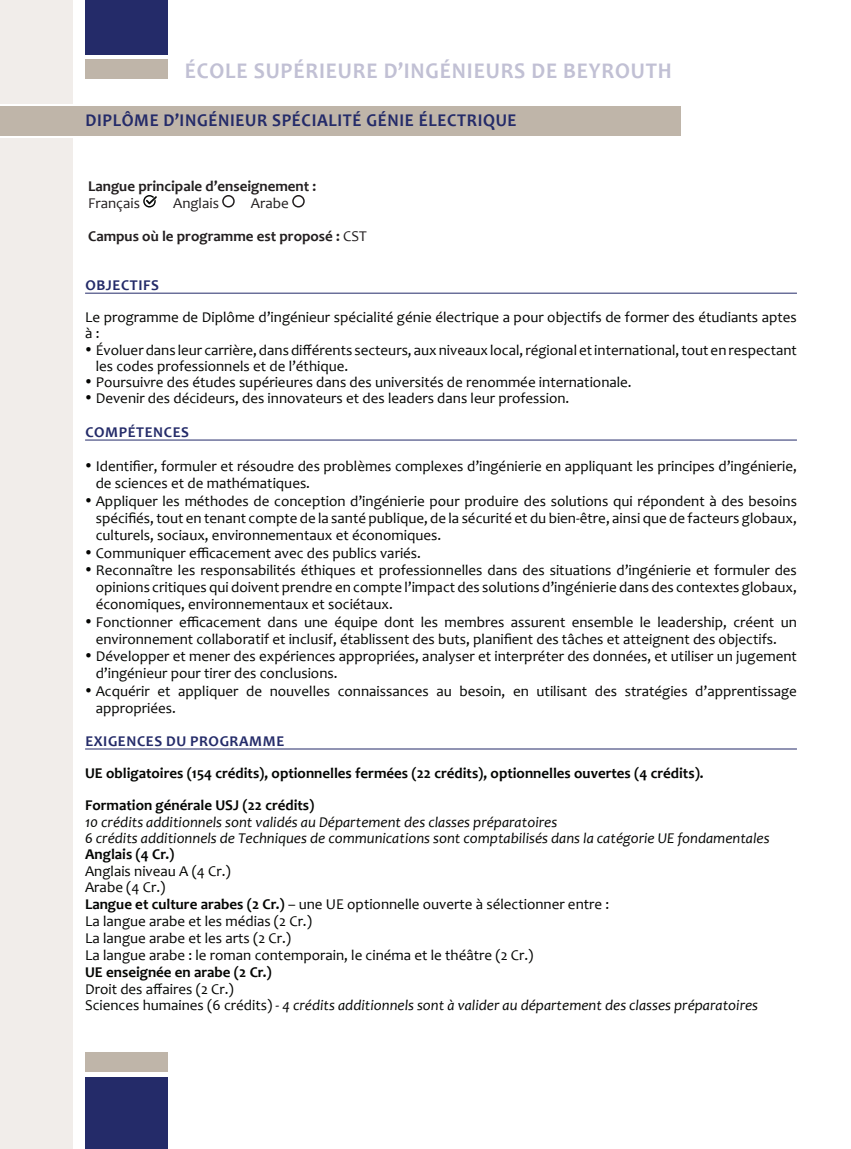
<style>
.page{position:relative;width:851px;height:1149px;background:#fff}
.page>*{position:absolute;margin:0;border:0;box-sizing:border-box;transform-origin:0 0}
.t1{font:700 22.5px "Candara";letter-spacing:.04em;color:#c1c0d4;scale:.95 1}
.t2{font:700 18px "Candara";letter-spacing:.04em;color:#242b69;scale:.95 1}
.t3{font:15px/17.2px "Candara";color:#040503}
.t4{font:italic 15px/16.2px "Candara";color:#040503}
.t5{font:700 15px/32.4px "Candara";color:#040503}
.t6{font:700 15px "Candara";color:#231f20}
.t7{font:700 15px "Candara";letter-spacing:.04em;color:#242b69}
.t8{font:15px "Candara";color:#231f20}
.s1{font-weight:400}
.s2{font-weight:700}
.s3{font-style:normal}
</style>
<div class="page">
<div style="left:85px;top:1076px;width:83px;height:72px;background:#242b69"></div>
<div style="left:85px;top:1051px;width:83px;height:19px;background:#bfb5a9"></div>
<div style="left:85px;top:60px;width:83px;height:19px;background:#bfb5a9"></div>
<div style="left:85px;top:0;width:83px;height:54px;background:#242b69"></div>
<div style="left:0;top:106px;width:680px;height:30px;background:#bfb5a9"></div>
<hr style="left:85px;top:293px;width:711px;height:1px;background:#242b69">
<hr style="left:85px;top:439px;width:711px;height:1px;background:#242b69">
<hr style="left:85px;top:748px;width:711px;height:1px;background:#242b69">
<svg style="left:143px;top:195px;width:14px;height:12px"></svg>
<div style="left:222px;top:195px;width:13px;height:12px;border:2px solid #231f20;border-radius:50%"></div>
<div style="left:292px;top:195px;width:13px;height:12px;border:2px solid #231f20;border-radius:50%"></div>
<div style="left:0;top:0;width:72px;height:103px;background:#f1edea"></div>
<div style="left:0;top:139px;width:72px;height:1009px;background:#f1edea"></div>
<h1 class="t1" style="left:185px;top:57px;width:514px">ÉCOLE SUPÉRIEURE D’INGÉNIEURS DE BEYROUTH</h1>
<p class="t2" style="left:85px;top:109px;width:455px">DIPLÔME D’INGÉNIEUR SPÉCIALITÉ GÉNIE ÉLECTRIQUE</p>
<p class="t6" style="left:88px;top:177px;width:230px">Langue principale d’enseignement :</p>
<p class="t8" style="left:88px;top:193px;width:53px">Français</p>
<p class="t8" style="left:173px;top:193px;width:47px">Anglais</p>
<p class="t8" style="left:251px;top:193px;width:39px">Arabe</p>
<p class="t6" style="left:88px;top:226px;width:280px">Campus où le programme est proposé : <span class="s1">CST</span></p>
<p class="t7" style="left:85px;top:276px;width:75px">OBJECTIFS</p>
<p class="t3" style="left:85px;top:309px;width:713px;line-height:16.2px">Le programme de Diplôme d’ingénieur spécialité génie électrique a pour objectifs de former des étudiants aptes à:</p>
<p class="t3" style="left:96px;top:341px;width:702px;line-height:16.2px;text-indent:-11px">• Évoluer dans leur carrière, dans différents secteurs, aux niveaux local, régional et international, tout en respectant les codes professionnels et de l’éthique.</p>
<p class="t3" style="left:85px;top:373px;width:548px">• Poursuivre des études supérieures dans des universités de renommée internationale.</p>
<p class="t3" style="left:85px;top:389px;width:485px">• Devenir des décideurs, des innovateurs et des leaders dans leur profession.</p>
<p class="t7" style="left:85px;top:422px;width:105px">COMPÉTENCES</p>
<p class="t3" style="left:96px;top:457px;width:702px;text-indent:-11px">• Identifier, formuler et résoudre des problèmes complexes d’ingénierie en appliquant les principes d’ingénierie, de sciences et de mathématiques.</p>
<p class="t3" style="left:96px;top:492px;width:702px;text-align:justify;text-indent:-11px">• Appliquer les méthodes de conception d’ingénierie pour produire des solutions qui répondent à des besoins spécifiés, tout en tenant compte de la santé publique, de la sécurité et du bien-être, ainsi que de facteurs globaux, culturels, sociaux, environnementaux et économiques.</p>
<p class="t3" style="left:85px;top:544px;width:337px">• Communiquer efficacement avec des publics variés.</p>
<p class="t3" style="left:96px;top:561px;width:702px;text-align:justify;text-indent:-11px">• Reconnaître les responsabilités éthiques et professionnelles dans des situations d’ingénierie et formuler des opinions critiques qui doivent prendre en compte l’impact des solutions d’ingénierie dans des contextes globaux, économiques, environnementaux et sociétaux.</p>
<p class="t3" style="left:96px;top:613px;width:702px;text-indent:-11px">• Fonctionner efficacement dans une équipe dont les membres assurent ensemble le leadership, créent un environnement collaboratif et inclusif, établissent des buts, planifient des tâches et atteignent des objectifs.</p>
<p class="t3" style="left:96px;top:647px;width:702px;text-indent:-11px">• Développer et mener des expériences appropriées, analyser et interpréter des données, et utiliser un jugement d’ingénieur pour tirer des conclusions.</p>
<p class="t3" style="left:96px;top:682px;width:702px;text-indent:-11px">• Acquérir et appliquer de nouvelles connaissances au besoin, en utilisant des stratégies d’apprentissage appropriées.</p>
<p class="t7" style="left:85px;top:731px;width:200px">EXIGENCES DU PROGRAMME</p>
<p class="t5" style="left:85px;top:756px;width:620px">UE obligatoires (154 crédits), optionnelles fermées (22 crédits), optionnelles ouvertes (4 crédits).<br>Formation générale USJ (22 crédits)</p>
<p class="t4" style="left:85px;top:813px;width:686px">10 crédits additionnels sont validés au Département des classes préparatoires<br>6 crédits additionnels de Techniques de communications sont comptabilisés dans la catégorie UE fondamentales</p>
<p class="t5" style="left:85px;top:837px;width:91px">Anglais (4 Cr.)</p>
<p class="t3" style="left:85px;top:862px;width:525px;line-height:16.8px">Anglais niveau A (4 Cr.)<br>Arabe (4 Cr.)<br><span class="s2">Langue et culture arabes (2 Cr.)</span> – une UE optionnelle ouverte à sélectionner entre :<br>La langue arabe et les médias (2 Cr.)<br>La langue arabe et les arts (2 Cr.)<br>La langue arabe : le roman contemporain, le cinéma et le théâtre (2 Cr.)</p>
<p class="t5" style="left:85px;top:955px;width:188px">UE enseignée en arabe (2 Cr.)</p>
<p class="t4" style="left:85px;top:980px;width:674px"><span class="s3">Droit des affaires (2 Cr.)<br>Sciences humaines (6 crédits) -</span> 4 crédits additionnels sont à valider au département des classes préparatoires</p>
</div>
